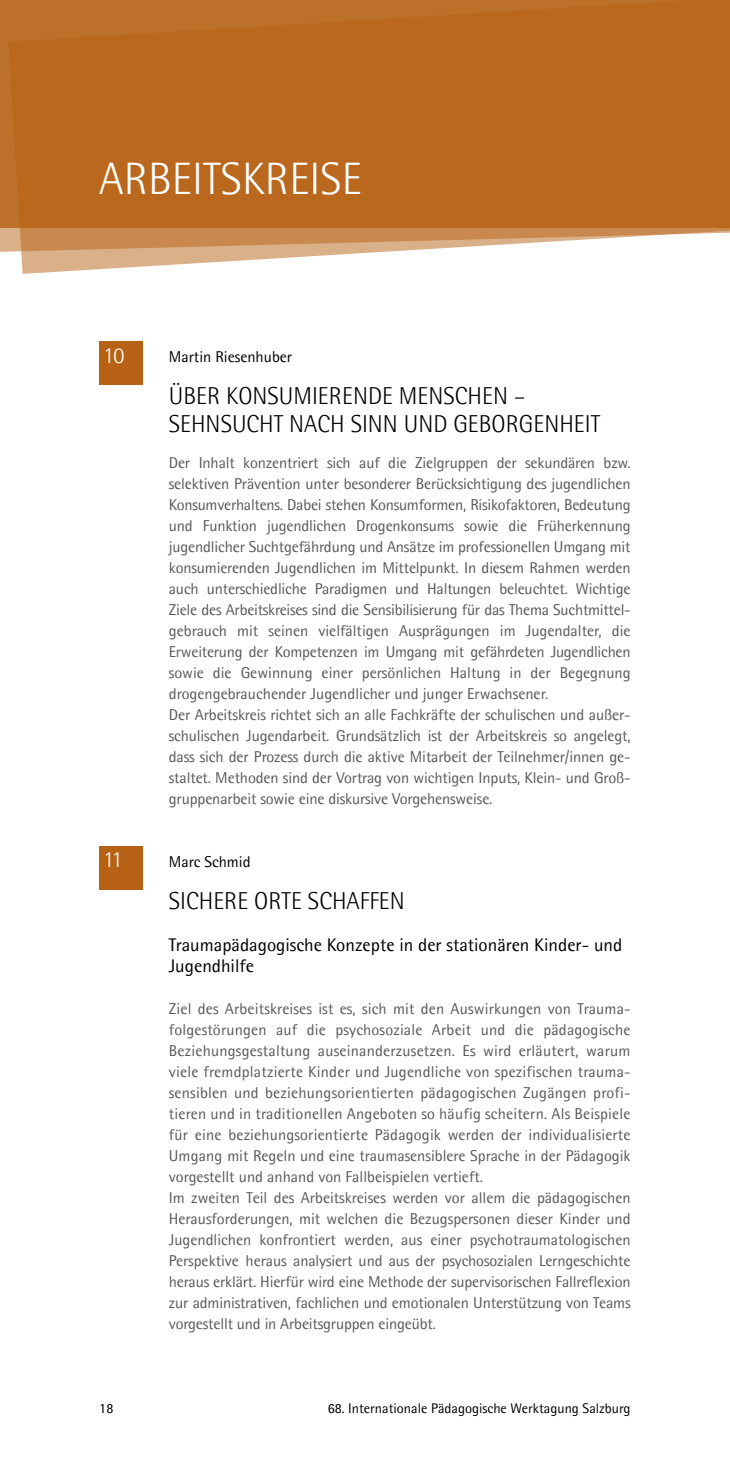
<style>
.page{position:relative;width:730px;height:1474px;background:#fff}
.page>*{position:absolute;margin:0;border:0;box-sizing:border-box;transform-origin:0 0}
.t1{font:300 45.5px "Agfa Rotis Semisans";color:#fff}
.t2{font:300 24.5px "Agfa Rotis Semisans";color:#000}
.t3{font:300 22.75px "Agfa Rotis Semisans";color:#fff}
.t4{font:18.38px/21px "Agfa Rotis Semisans";color:#000}
.t5{font:15.75px/21px "Agfa Rotis Semisans";letter-spacing:-.01em;color:#58595b}
.t6{font:15.75px "Agfa Rotis Semisans";color:#000}
.t7{font:14px "Agfa Rotis Semisans";color:#000}
</style>
<div class="page">
<svg style="left:21px;top:252px;width:358px;height:22px"></svg>
<svg style="left:0;top:0;width:729px;height:252px;background:#bc6f28"></svg>
<div style="left:99px;top:341px;width:44px;height:44px;background:#b66113"></div>
<div style="left:99px;top:845px;width:44px;height:44px;background:#b66113"></div>
<h1 class="t1" style="left:99px;top:153px;width:264px">ARBEITSKREISE</h1>
<h3 class="t3" style="left:103px;top:342px;width:23px">10</h3>
<h3 class="t3" style="left:103px;top:846px;width:21px">11</h3>
<p class="t6" style="left:169px;top:348px;width:125px">Martin Riesenhuber</p>
<h2 class="t2" style="left:169px;top:382px;width:13px">ÜBER</h2>
<h2 class="t2" style="left:226px;top:382px;width:14px">KONS</h2>
<h2 class="t2" style="left:279px;top:382px;width:28px">UMIERENDE</h2>
<h2 class="t2" style="left:398px;top:382px;width:32px">MENSCHEN</h2>
<h2 class="t2" style="left:513px;top:382px;width:13px">–</h2>
<h2 class="t2" style="left:169px;top:410px;width:25px">SEHNS</h2>
<h2 class="t2" style="left:232px;top:410px;width:28px">UCHT</h2>
<h2 class="t2" style="left:289px;top:410px;width:14px">NACH</h2>
<h2 class="t2" style="left:350px;top:410px;width:23px">SINN</h2>
<h2 class="t2" style="left:403px;top:410px;width:77px">UND GEBORGENHEIT</h2>
<p class="t5" style="left:169px;top:451px;width:463px">Der Inhalt konzentriert sich auf die Zielgruppen der sekundären bzw. selektiven Prävention unter besonderer Berücksichtigung des jugendlichen Konsumverhaltens. Dabei stehen Konsumformen, Risikofaktoren, Bedeutung und Funktion jugendlichen Drogenkonsums sowie die Früherkennung jugendlicher Suchtgefährdung und Ansätze im professionellen Umgang mit konsumierenden Jugendlichen im Mittelpunkt. In diesem Rahmen werden auch unterschiedliche Paradigmen und Haltungen beleuchtet. Wichtige Ziele des Arbeitskreises sind die Sensibilisierung für das Thema Suchtmittel&shy;gebrauch mit seinen vielfältigen Ausprägungen im Jugendalter, die Erweiterung der Kompetenzen im Umgang mit gefährdeten Jugendlichen sowie die Gewinnung einer persönlichen Haltung in der Begegnung drogengebrauchender Jugendlicher und junger Erwachsener.<br>Der Arbeitskreis richtet sich an alle Fachkräfte der schulischen und außer&shy;schulischen Jugendarbeit. Grundsätzlich ist der Arbeitskreis so angelegt, dass sich der Prozess durch die aktive Mitarbeit der Teilnehmer/innen ge&shy;staltet. Methoden sind der Vortrag von wichtigen Inputs, Klein- und Groß&shy;gruppenarbeit sowie eine diskursive Vorgehensweise.</p>
<p class="t6" style="left:169px;top:852px;width:83px">Marc Schmid</p>
<h2 class="t2" style="left:169px;top:886px;width:24px">SICHERE</h2>
<h2 class="t2" style="left:254px;top:886px;width:67px">ORTE SCHAFFEN</h2>
<p class="t4" style="left:169px;top:933px;width:455px">Traumapädagogische Konzepte in der stationären Kinder- und<br>Jugendhilfe</p>
<p class="t5" style="left:169px;top:997px;width:463px">Ziel des Arbeitskreises ist es, sich mit den Auswirkungen von Trauma&shy;folgestörungen auf die psychosoziale Arbeit und die pädagogische Beziehungsgestaltung auseinanderzusetzen. Es wird erläutert, warum viele fremdplatzierte Kinder und Jugendliche von spezifischen trauma&shy;sensiblen und beziehungsorientierten pädagogischen Zugängen profi&shy;tieren und in traditionellen Angeboten so häufig scheitern. Als Beispiele für eine beziehungsorientierte Pädagogik werden der individualisierte Umgang mit Regeln und eine traumasensiblere Sprache in der Pädagogik vorgestellt und anhand von Fallbeispielen vertieft.<br>Im zweiten Teil des Arbeitskreises werden vor allem die pädagogischen Herausforderungen, mit welchen die Bezugspersonen dieser Kinder und Jugendlichen konfrontiert werden, aus einer psychotraumatologischen Perspektive heraus analysiert und aus der psychosozialen Lerngeschichte heraus erklärt. Hierfür wird eine Methode der supervisorischen Fallreflexion zur administrativen, fachlichen und emotionalen Unterstützung von Teams vorgestellt und in Arbeitsgruppen eingeübt.</p>
<p class="t7" style="left:99px;top:1399px;width:16px">18</p>
<p class="t7" style="left:327px;top:1399px;width:304px">68. Internationale Pädagogische Werktagung Salzburg</p>
</div>
